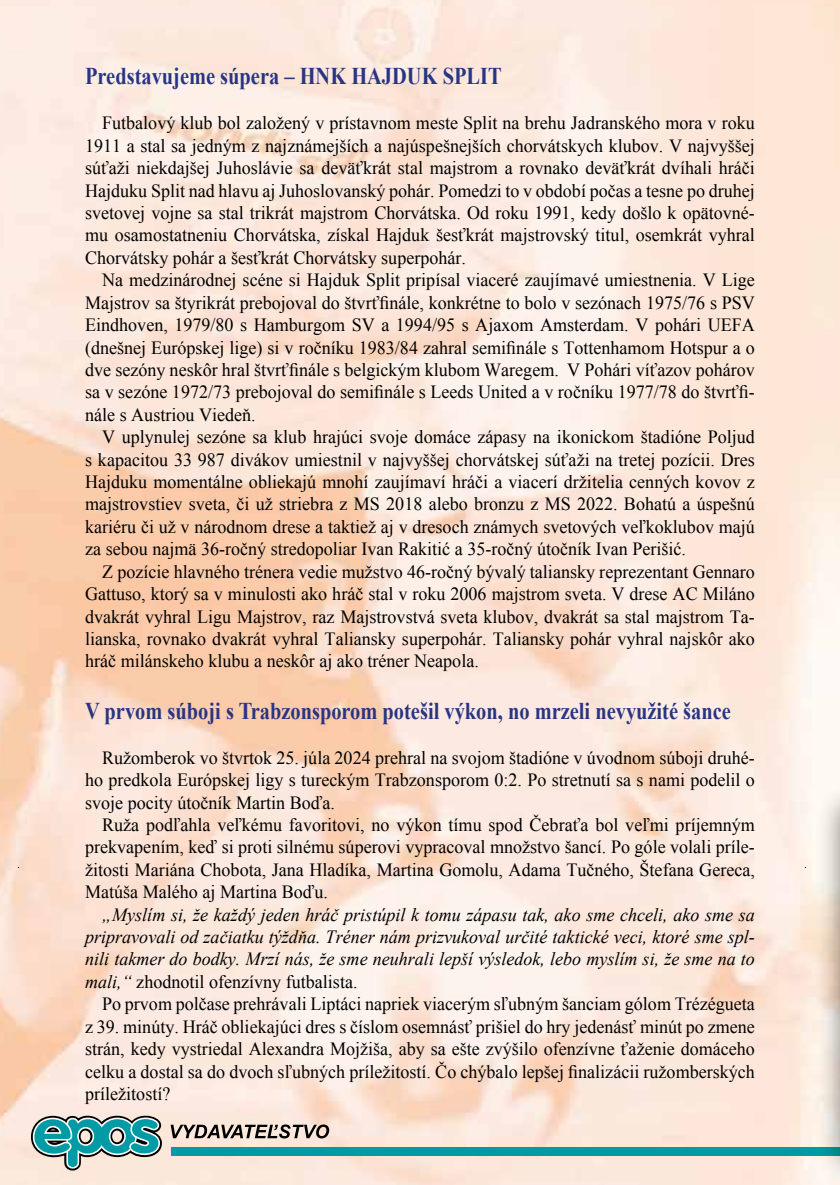
<style>
.page{position:relative;width:840px;height:1185px;background:#fff}
.page>*{position:absolute;margin:0;border:0;box-sizing:border-box;transform-origin:0 0}
.t1{font:700 24px "Times New Roman";color:#283583;scale:.85 1}
.t2{font:18.6px/22.4px "Times New Roman";color:#000;text-align:justify}
.t3{font:italic 18.6px/22.4px "Times New Roman";color:#000;text-align:justify}
.s1{font-style:normal}
</style>
<div class="page">
<img style="left:0;top:0;width:839px;height:1185px">
<svg style="left:28px;top:1113px;width:136px;height:60px"></svg>
<div style="left:172px;top:1147px;width:667px;height:9px;background:#009ba4"></div>
<svg style="left:170px;top:1124px;width:159px;height:14px"></svg>
<div style="left:814px;top:781px;width:25px;height:404px;background:#000;opacity:.5"></div>
<p class="t1" style="left:85px;top:60px;width:491px">Predstavujeme súpera – HNK HAJDUK SPLIT</p>
<p class="t2" style="left:85px;top:112px;width:671px;text-indent:17px">Futbalový klub bol založený v prístavnom meste Split na brehu Jadranského mora v roku 1911 a stal sa jedným z najznámejších a najúspešnejších chorvátskych klubov. V najvyššej súťaži niekdajšej Juhoslávie sa deväťkrát stal majstrom a rovnako deväťkrát dvíhali hráči Hajduku Split nad hlavu aj Juhoslovanský pohár. Pomedzi to v období počas a tesne po druhej svetovej vojne sa stal trikrát majstrom Chorvátska. Od roku 1991, kedy došlo k opätovné&shy;mu osamostatneniu Chorvátska, získal Hajduk šesťkrát majstrovský titul, osemkrát vyhral Chorvátsky pohár a šesťkrát Chorvátsky superpohár.</p>
<p class="t2" style="left:85px;top:269px;width:671px;text-indent:17px">Na medzinárodnej scéne si Hajduk Split pripísal viaceré zaujímavé umiestnenia. V Lige Majstrov sa štyrikrát prebojoval do štvrťfinále, konkrétne to bolo v sezónach 1975/76 s PSV Eindhoven, 1979/80 s Hamburgom SV a 1994/95 s Ajaxom Amsterdam. V pohári UEFA (dnešnej Európskej lige) si v ročníku 1983/84 zahral semifinále s Tottenhamom Hotspur a o dve sezóny neskôr hral štvrťfinále s belgickým klubom Waregem. V Pohári víťazov pohárov sa v sezóne 1972/73 prebojoval do semifinále s Leeds United a v ročníku 1977/78 do štvrťfi&shy;nále s Austriou Viedeň.</p>
<p class="t2" style="left:85px;top:425px;width:671px;text-indent:17px">V uplynulej sezóne sa klub hrajúci svoje domáce zápasy na ikonickom štadióne Poljud s kapacitou 33 987 divákov umiestnil v najvyššej chorvátskej súťaži na tretej pozícii. Dres Hajduku momentálne obliekajú mnohí zaujímaví hráči a viacerí držitelia cenných kovov z majstrovstiev sveta, či už striebra z MS 2018 alebo bronzu z MS 2022. Bohatú a úspešnú kariéru či už v národnom drese a taktiež aj v dresoch známych svetových veľkoklubov majú za sebou najmä 36-ročný stredopoliar Ivan Rakitić a 35-ročný útočník Ivan Perišić.</p>
<p class="t2" style="left:85px;top:560px;width:671px;text-indent:17px">Z pozície hlavného trénera vedie mužstvo 46-ročný bývalý taliansky reprezentant Gennaro Gattuso, ktorý sa v minulosti ako hráč stal v roku 2006 majstrom sveta. V drese AC Miláno dvakrát vyhral Ligu Majstrov, raz Majstrovstvá sveta klubov, dvakrát sa stal majstrom Ta&shy;lianska, rovnako dvakrát vyhral Taliansky superpohár. Taliansky pohár vyhral najskôr ako hráč milánskeho klubu a neskôr aj ako tréner Neapola.</p>
<p class="t1" style="left:85px;top:694px;width:760px">V prvom súboji s Trabzonsporom potešil výkon, no mrzeli nevyužité šance</p>
<p class="t2" style="left:85px;top:746px;width:671px;text-indent:17px">Ružomberok vo štvrtok 25. júla 2024 prehral na svojom štadióne v úvodnom súboji druhé&shy;ho predkola Európskej ligy s tureckým Trabzonsporom 0:2. Po stretnutí sa s nami podelil o svoje pocity útočník Martin Boďa.</p>
<p class="t2" style="left:85px;top:813px;width:671px;text-indent:17px">Ruža podľahla veľkému favoritovi, no výkon tímu spod Čebraťa bol veľmi príjemným prekvapením, keď si proti silnému súperovi vypracoval množstvo šancí. Po góle volali príle&shy;žitosti Mariána Chobota, Jana Hladíka, Martina Gomolu, Adama Tučného, Štefana Gereca, Matúša Malého aj Martina Boďu.</p>
<p class="t3" style="left:85px;top:903px;width:671px;text-indent:17px">„Myslím si, že každý jeden hráč pristúpil k tomu zápasu tak, ako sme chceli, ako sme sa pripravovali od začiatku týždňa. Tréner nám prizvukoval určité taktické veci, ktoré sme spl&shy;nili takmer do bodky. Mrzí nás, že sme neuhrali lepší výsledok, lebo myslím si, že sme na to mali,“ <span class="s1">zhodnotil ofenzívny futbalista.</span></p>
<p class="t2" style="left:85px;top:992px;width:671px;text-indent:17px">Po prvom polčase prehrávali Liptáci napriek viacerým sľubným šanciam gólom Trézégueta z 39. minúty. Hráč obliekajúci dres s číslom osemnásť prišiel do hry jedenásť minút po zmene strán, kedy vystriedal Alexandra Mojžiša, aby sa ešte zvýšilo ofenzívne ťaženie domáceho celku a dostal sa do dvoch sľubných príležitostí. Čo chýbalo lepšej finalizácii ružomberských príležitostí?</p>
</div>
